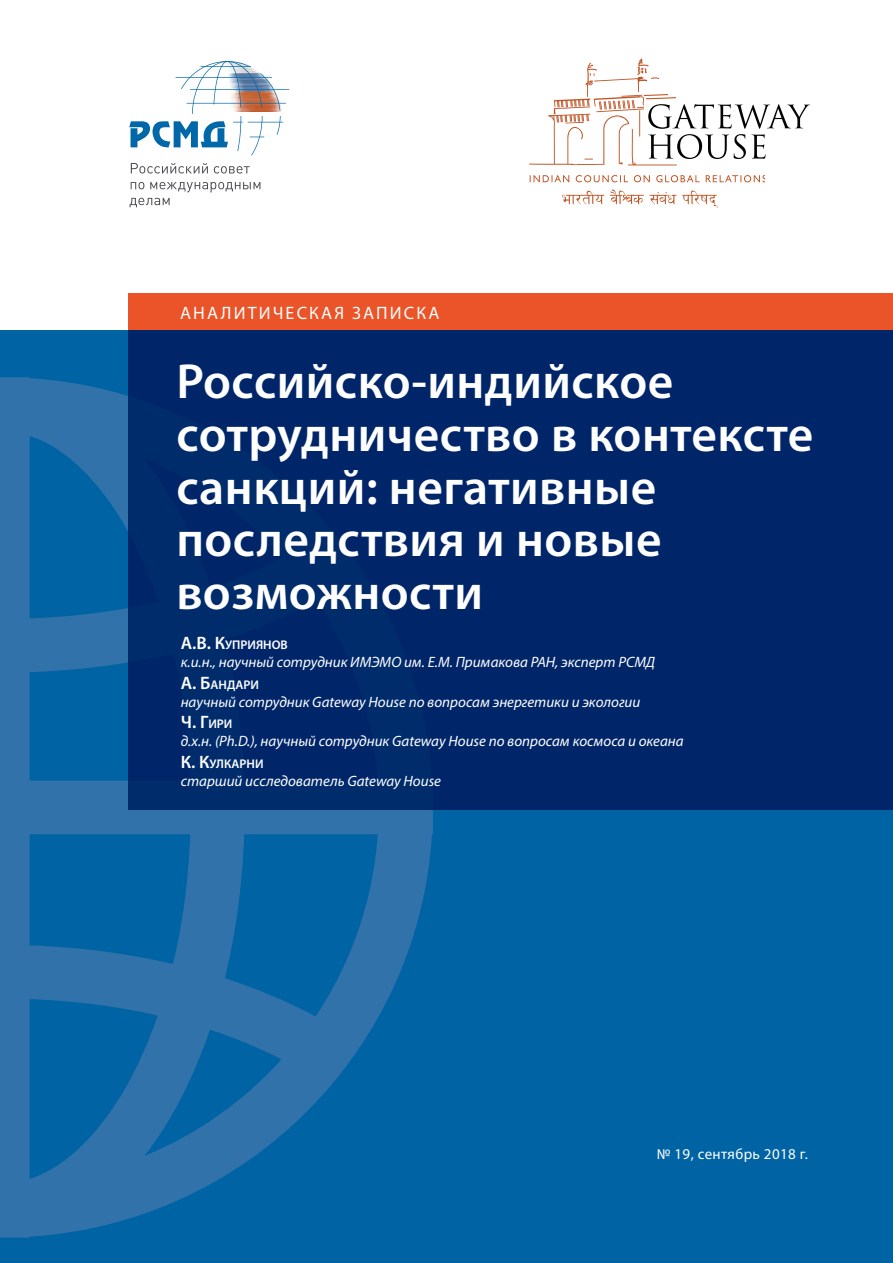
<style>
.page{position:relative;width:893px;height:1263px;background:#fff}
.page>*{position:absolute;margin:0;border:0;box-sizing:border-box;transform-origin:0 0}
.t1{font:600 49.5px/52.5px "Myriad Pro";letter-spacing:.01em;color:#fff}
.t2{font:18px "Myriad Pro";letter-spacing:.12em;color:#fff}
.t3{font:600 18px "Myriad Pro";color:#fff}
.t4{font:italic 15px "Myriad Pro";color:#fff}
.t5{font:15px "Myriad Pro";letter-spacing:.025em;color:#fff}
.t6{font:600 12.6px "Myriad Pro";color:#fff}
.s1{font-size:18px}
.s2{font-size:12.6px}
</style>
<div class="page">
<div style="left:0;top:330px;width:893px;height:933px;background:#0063a4"></div>
<svg style="left:0;top:377px;width:433px;height:860px"></svg>
<div style="left:128px;top:294px;width:765px;height:516px;background:#002669"></div>
<hr style="left:190px;top:89px;width:99px;height:1px;background:#0068a9">
<hr style="left:187px;top:103px;width:99px;height:1px;background:#0068a9">
<hr style="left:248px;top:122px;width:35px;height:1px;background:#0068a9">
<svg style="left:129px;top:61px;width:152px;height:94px"></svg>
<svg style="left:131px;top:163px;width:77px;height:11px"></svg>
<svg style="left:214px;top:166px;width:36px;height:8px"></svg>
<svg style="left:131px;top:182px;width:13px;height:7px"></svg>
<svg style="left:150px;top:182px;width:110px;height:10px"></svg>
<svg style="left:130px;top:198px;width:40px;height:9px"></svg>
<div style="left:128px;top:293px;width:765px;height:37px;background:#ea5428"></div>
<svg style="left:529px;top:58px;width:281px;height:107px"></svg>
<svg style="left:529px;top:175px;width:235px;height:33px"></svg>
<p class="t2" style="left:180px;top:301px;width:261px">АНАЛИТИЧЕСКАЯ ЗАПИСКА</p>
<h1 class="t1" style="left:176px;top:354px;width:638px">Российско-индийское сотрудничество в контексте санкций: негативные последствия и новые возможности</h1>
<p class="t6" style="left:181px;top:637px;width:107px"><span class="s1">А.В. К</span>уприянов</p>
<p class="t4" style="left:181px;top:653px;width:476px">к.и.н., научный сотрудник ИМЭМО им. Е.М. Примакова РАН, эксперт РСМД</p>
<p class="t6" style="left:181px;top:677px;width:80px"><span class="s1">А. Б</span>андари</p>
<p class="t4" style="left:181px;top:692px;width:461px">научный сотрудник Gateway House по вопросам энергетики и экологии</p>
<p class="t3" style="left:181px;top:711px;width:53px">Ч. Г<span class="s2">ири</span></p>
<p class="t4" style="left:181px;top:732px;width:504px">д.х.н. (Ph.D.), научный сотрудник Gateway House по вопросам космоса и океана</p>
<p class="t6" style="left:181px;top:756px;width:84px"><span class="s1">К. К</span>улкарни</p>
<p class="t4" style="left:181px;top:772px;width:262px">старший исследователь Gateway House</p>
<p class="t5" style="left:657px;top:1145px;width:153px">№ 19, сентябрь 2018 г.</p>
</div>
